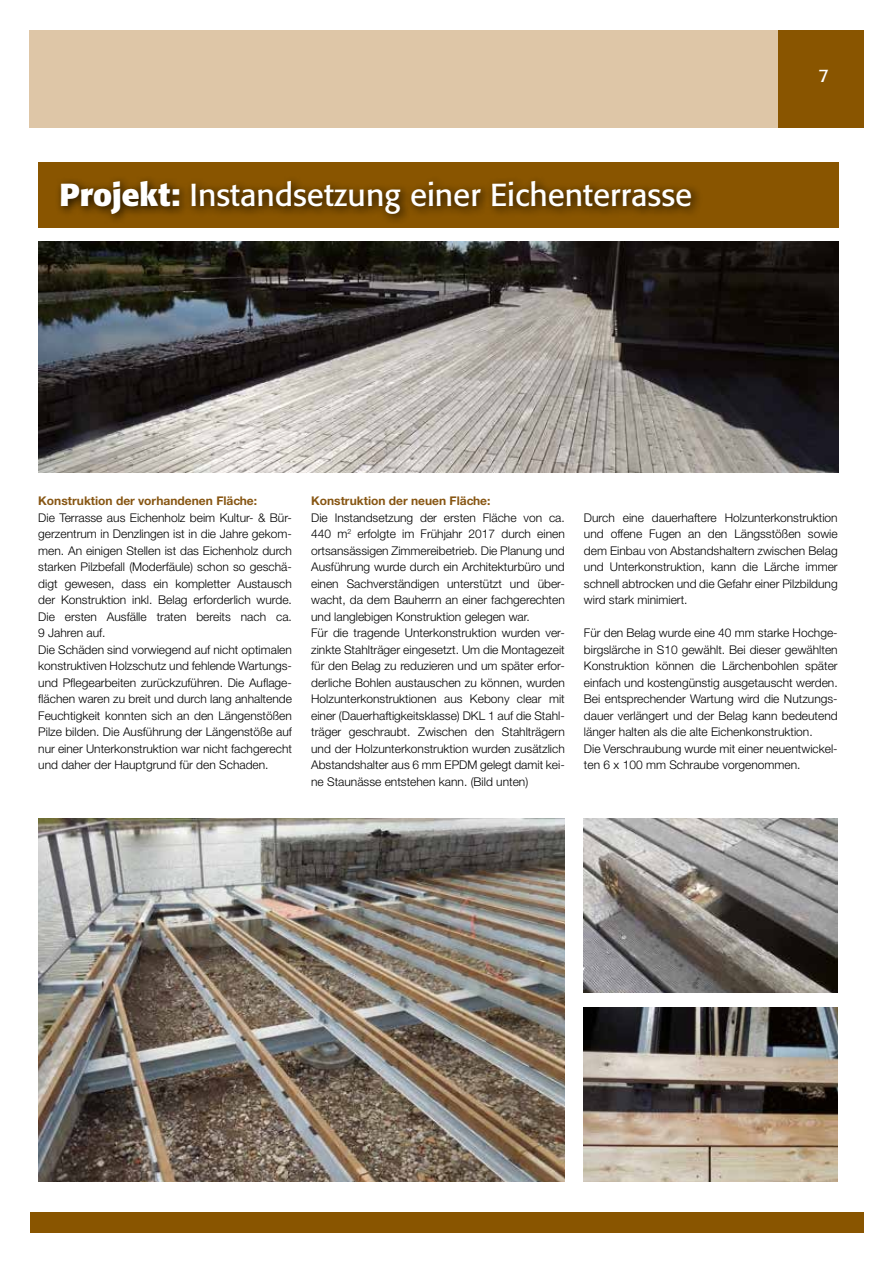
<style>
.page{position:relative;width:893px;height:1263px;background:#fff}
.page>*{position:absolute;margin:0;border:0;box-sizing:border-box;transform-origin:0 0}
.t1{font:31.5px "Formata";color:#fff}
.t2{font:18px "Formata";color:#fff}
.t3{font:300 12px/16.5px "Helvetica Neue CE";color:#000}
.t4{font:700 12px "Helvetica Neue CE";color:#875613}
.s1{font-weight:700}
</style>
<div class="page">
<div style="left:30px;top:30px;width:833px;height:98px;background:#dec6a7"></div>
<div style="left:778px;top:30px;width:85px;height:98px;background:#895500"></div>
<div style="left:30px;top:1212px;width:833px;height:20px;background:#895500"></div>
<img style="left:38px;top:819px;width:527px;height:363px">
<img style="left:584px;top:819px;width:254px;height:174px">
<img style="left:584px;top:1007px;width:254px;height:175px">
<img style="left:38px;top:241px;width:801px;height:231px">
<div style="left:38px;top:162px;width:801px;height:66px;background:#895500"></div>
<div style="left:55px;top:175px;width:648px;height:51px;background:#000;opacity:.8"></div>
<h1 class="t1" style="left:60px;top:180px;width:634px"><span class="s1">Projekt:</span> Instandsetzung einer Eichenterrasse</h1>
<h2 class="t2" style="left:819px;top:68px;width:12px">7</h2>
<p class="t4" style="left:38px;top:496px;width:220px">Konstruktion der vorhandenen Fläche:</p>
<p class="t3" style="left:38px;top:509px;width:255px">Die Terrasse aus Eichenholz beim Kultur- &amp; Bür&shy;gerzentrum in Denzlingen ist in die Jahre gekom&shy;men. An einigen Stellen ist das Eichenholz durch starken Pilzbefall (Moderfäule) schon so geschä&shy;digt gewesen, dass ein kompletter Austausch der Konstruktion inkl. Belag erforderlich wurde.<br>Die ersten Ausfälle traten bereits nach ca.<br>9 Jahren auf.<br>Die Schäden sind vorwiegend auf nicht optimalen konstruktiven Holzschutz und fehlende Wartungs&shy;und Pflegearbeiten zurückzuführen. Die Auflage&shy;flächen waren zu breit und durch lang anhaltende Feuchtigkeit konnten sich an den Längenstößen Pilze bilden. Die Ausführung der Längenstöße auf nur einer Unterkonstruktion war nicht fachgerecht und daher der Hauptgrund für den Schaden.</p>
<p class="t4" style="left:311px;top:496px;width:181px">Konstruktion der neuen Fläche:</p>
<p class="t3" style="left:311px;top:509px;width:255px">Die Instandsetzung der ersten Fläche von ca.<br>440 m<sup>2</sup> erfolgte im Frühjahr 2017 durch einen ortsansässigen Zimmereibetrieb. Die Planung und Ausführung wurde durch ein Architekturbüro und einen Sachverständigen unterstützt und über&shy;wacht, da dem Bauherrn an einer fachgerechten und langlebigen Konstruktion gelegen war.<br>Für die tragende Unterkonstruktion wurden ver&shy;zinkte Stahlträger eingesetzt. Um die Montagezeit für den Belag zu reduzieren und um später erfor&shy;derliche Bohlen austauschen zu können, wurden Holzunterkonstruktionen aus Kebony clear mit einer (Dauerhaftigkeitsklasse) DKL 1 auf die Stahl&shy;träger geschraubt. Zwischen den Stahlträgern und der Holzunterkonstruktion wurden zusätzlich Abstandshalter aus 6 mm EPDM gelegt damit kei&shy;ne Staunässe entstehen kann. (Bild unten)</p>
<p class="t3" style="left:584px;top:509px;width:255px;text-align:justify">Durch eine dauerhaftere Holzunterkonstruktion und offene Fugen an den Längsstößen sowie dem Einbau von Abstandshaltern zwischen Belag und Unterkonstruktion, kann die Lärche immer schnell abtrocken und die Gefahr einer Pilzbildung wird stark minimiert.</p>
<p class="t3" style="left:584px;top:625px;width:255px">Für den Belag wurde eine 40 mm starke Hochge&shy;birgslärche in S10 gewählt. Bei dieser gewählten Konstruktion können die Lärchenbohlen später einfach und kostengünstig ausgetauscht werden.<br>Bei entsprechender Wartung wird die Nutzungs&shy;dauer verlängert und der Belag kann bedeutend länger halten als die alte Eichenkonstruktion.<br>Die Verschraubung wurde mit einer neuentwickel&shy;ten 6 x 100 mm Schraube vorgenommen.</p>
</div>
